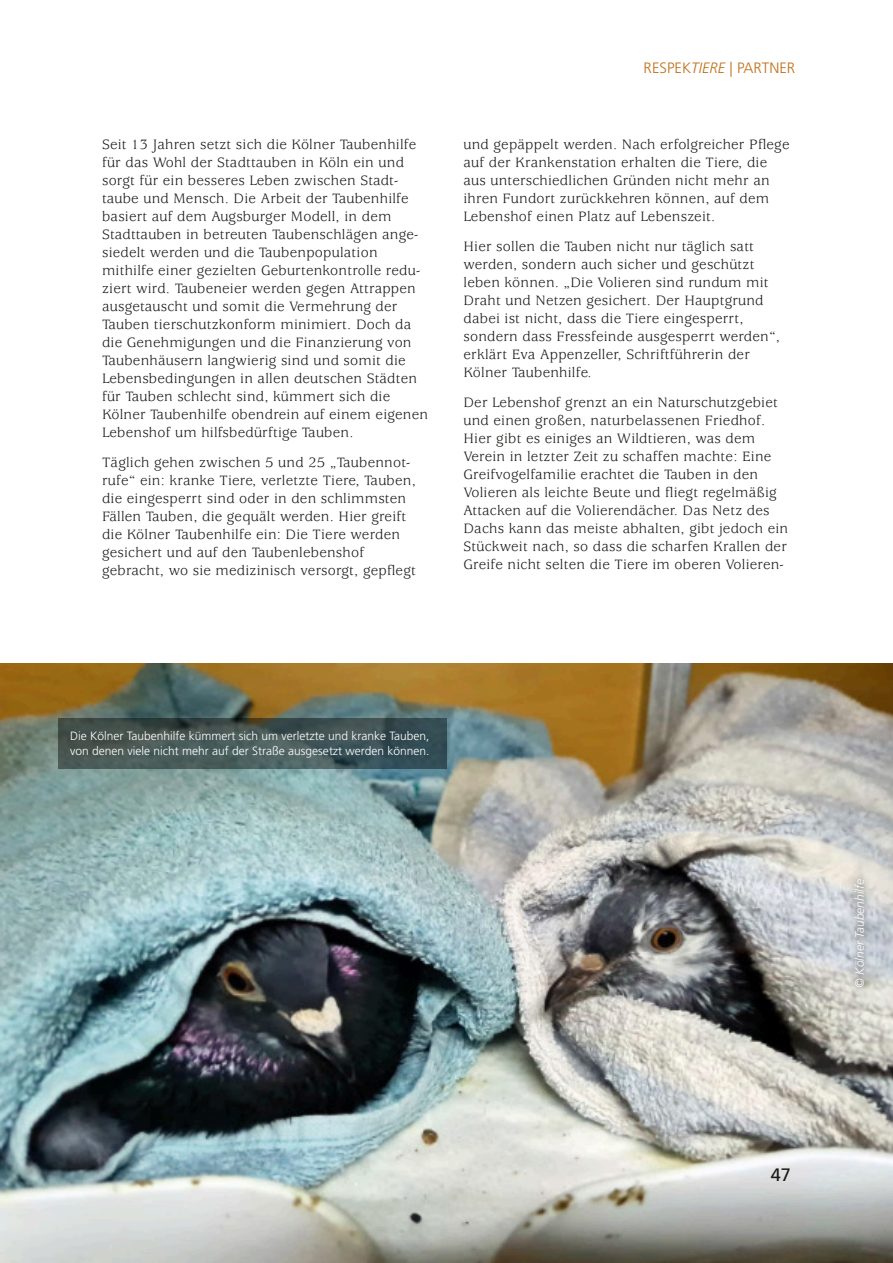
<style>
.page{position:relative;width:893px;height:1263px;background:#fff}
.page>*{position:absolute;margin:0;border:0;box-sizing:border-box;transform-origin:0 0}
.t1{font:18px "Frutiger LT Pro";color:#1a1a18}
.t2{font:15px/18px "Usherwood Std";letter-spacing:.015em;color:#1a1a18}
.t3{font:300 15px "Frutiger LT Pro";color:#c0701b}
.t4{font:300 12px/14.4px "Frutiger LT Pro";color:#fff}
.t5{font:italic 300 12px "Frutiger LT Pro";color:#fff}
.s1{font-style:italic}
</style>
<div class="page">
<img style="left:0;top:663px;width:893px;height:600px">
<img style="left:847px;top:871px;width:25px;height:125px">
<div style="left:58px;top:719px;width:388px;height:50px;background:#000;opacity:.43"></div>
<p class="t2" style="left:102px;top:137px;width:327px">Seit 13 Jahren setzt sich die Kölner Taubenhilfe für das Wohl der Stadttauben in Köln ein und sorgt für ein besseres Leben zwischen Stadt&shy;taube und Mensch. Die Arbeit der Taubenhilfe basiert auf dem Augsburger Modell, in dem Stadttauben in betreuten Taubenschlägen ange&shy;siedelt werden und die Taubenpopulation mithilfe einer gezielten Geburtenkontrolle redu&shy;ziert wird. Taubeneier werden gegen Attrappen ausgetauscht und somit die Vermehrung der Tauben tierschutzkonform minimiert. Doch da die Genehmigungen und die Finanzierung von Taubenhäusern langwierig sind und somit die Lebensbedingungen in allen deutschen Städten für Tauben schlecht sind, kümmert sich die Kölner Taubenhilfe obendrein auf einem eigenen Lebenshof um hilfsbedürftige Tauben.</p>
<p class="t2" style="left:102px;top:455px;width:315px">Täglich gehen zwischen 5 und 25 „Taubennot&shy;rufe“ ein: kranke Tiere, verletzte Tiere, Tauben, die eingesperrt sind oder in den schlimmsten Fällen Tauben, die gequält werden. Hier greift die Kölner Taubenhilfe ein: Die Tiere werden gesichert und auf den Taubenlebenshof gebracht, wo sie medizinisch versorgt, gepflegt</p>
<p class="t3" style="left:644px;top:62px;width:153px">RESPEK<span class="s1">TIERE</span> | PARTNER</p>
<p class="t2" style="left:463px;top:137px;width:327px">und gepäppelt werden. Nach erfolgreicher Pflege auf der Krankenstation erhalten die Tiere, die aus unterschiedlichen Gründen nicht mehr an ihren Fundort zurückkehren können, auf dem Lebenshof einen Platz auf Lebenszeit.</p>
<p class="t2" style="left:463px;top:239px;width:318px">Hier sollen die Tauben nicht nur täglich satt werden, sondern auch sicher und geschützt leben können. „Die Volieren sind rundum mit Draht und Netzen gesichert. Der Hauptgrund dabei ist nicht, dass die Tiere eingesperrt, sondern dass Fressfeinde ausgesperrt werden“, erklärt Eva Appenzeller, Schriftführerin der Kölner Taubenhilfe.</p>
<p class="t2" style="left:463px;top:395px;width:326px">Der Lebenshof grenzt an ein Naturschutzgebiet und einen großen, naturbelassenen Friedhof.<br>Hier gibt es einiges an Wildtieren, was dem Verein in letzter Zeit zu schaffen machte: Eine Greifvogelfamilie erachtet die Tauben in den Volieren als leichte Beute und fliegt regelmäßig Attacken auf die Volierendächer. Das Netz des Dachs kann das meiste abhalten, gibt jedoch ein Stückweit nach, so dass die scharfen Krallen der Greife nicht selten die Tiere im oberen Volieren-</p>
<p class="t4" style="left:70px;top:730px;width:361px">Die Kölner Taubenhilfe kümmert sich um verletzte und kranke Tauben, von denen viele nicht mehr auf der Straße ausgesetzt werden können.</p>
<p class="t5" style="left:855px;top:987px;width:110px;rotate:-90deg">© Kölner Taubenhilfe</p>
<p class="t1" style="left:771px;top:1167px;width:22px">47</p>
</div>
